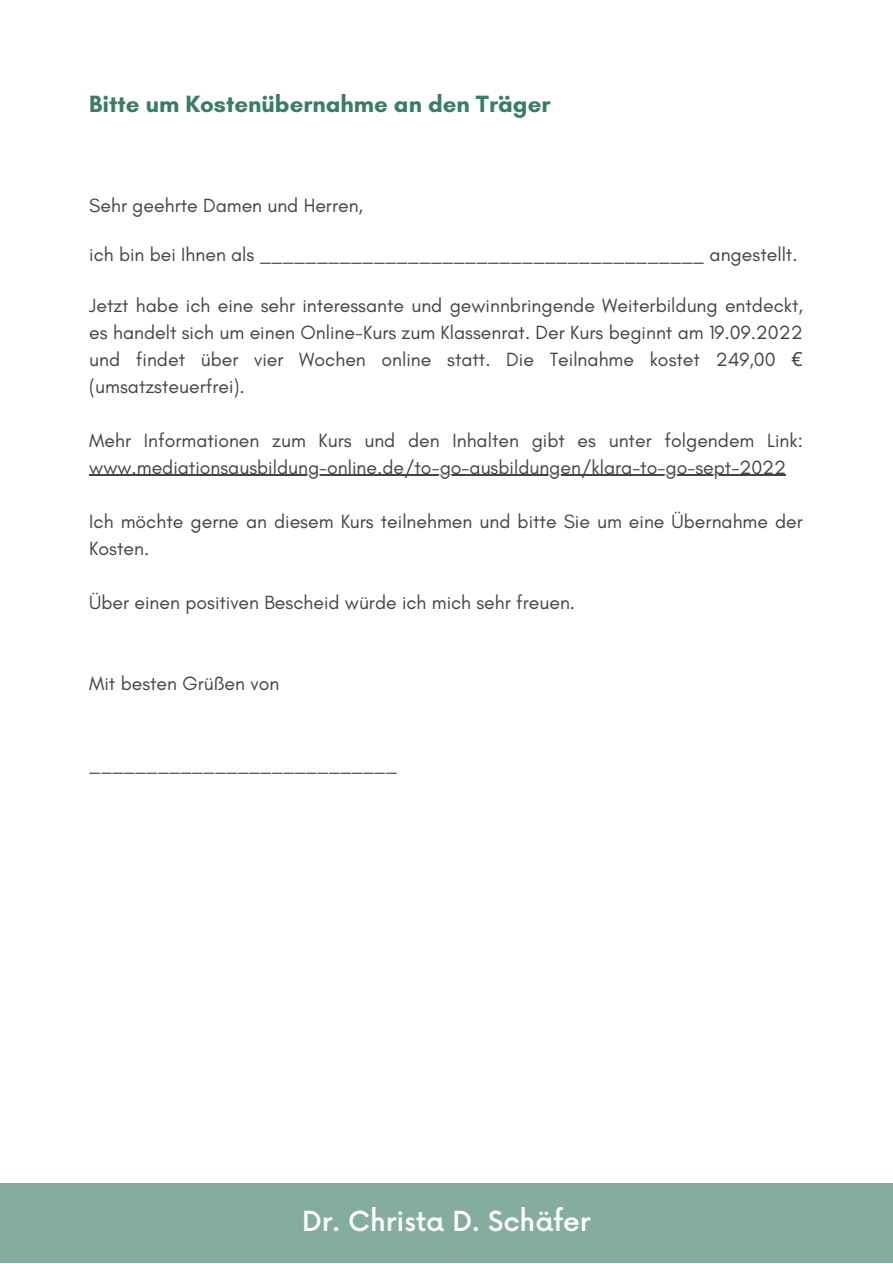
<style>
.page{position:relative;width:893px;height:1264px;background:#fff}
.page>*{position:absolute;margin:0;border:0;box-sizing:border-box;transform-origin:0 0}
.t1{font:500 27px "Now";color:#fff}
.t2{font:700 24px "Glacial Indifference";color:#397d67}
.t3{font:19.5px/27px "Glacial Indifference";color:#44433f}
.s1{font-family:"Noto Sans"}
</style>
<div class="page">
<div style="left:0;top:1182px;width:892px;height:80px;background:#84ada0"></div>
<hr style="left:89px;top:475px;width:697px;height:1px;background:#44433f">
<p class="t2" style="left:89px;top:89px;width:462px">Bitte um Kostenübernahme an den Träger</p>
<p class="t3" style="left:89px;top:191px;width:275px">Sehr geehrte Damen und Herren,</p>
<p class="t3" style="left:89px;top:241px;width:709px">ich bin bei Ihnen als _______________________________________ angestellt.</p>
<p class="t3" style="left:89px;top:291px;width:715px;text-align:justify">Jetzt habe ich eine sehr interessante und gewinnbringende Weiterbildung entdeckt, es handelt sich um einen Online-Kurs zum Klassenrat. Der Kurs beginnt am 19.09.2022 und findet über vier Wochen online statt. Die Teilnahme kostet 249,00 <span class="s1">€ </span>(umsatzsteuerfrei).</p>
<p class="t3" style="left:89px;top:426px;width:715px">Mehr Informationen zum Kurs und den Inhalten gibt es unter folgendem Link: www.mediationsausbildung-online.de/to-go-ausbildungen/klara-to-go-sept-2022</p>
<p class="t3" style="left:89px;top:507px;width:715px">Ich möchte gerne an diesem Kurs teilnehmen und bitte Sie um eine Übernahme der<br>Kosten.</p>
<p class="t3" style="left:89px;top:588px;width:487px">Über einen positiven Bescheid würde ich mich sehr freuen.</p>
<p class="t3" style="left:89px;top:669px;width:191px">Mit besten Grüßen von</p>
<p class="t3" style="left:89px;top:750px;width:309px">___________________________</p>
<h1 class="t1" style="left:302px;top:1206px;width:290px">Dr. Christa D. Schäfer</h1>
</div>
